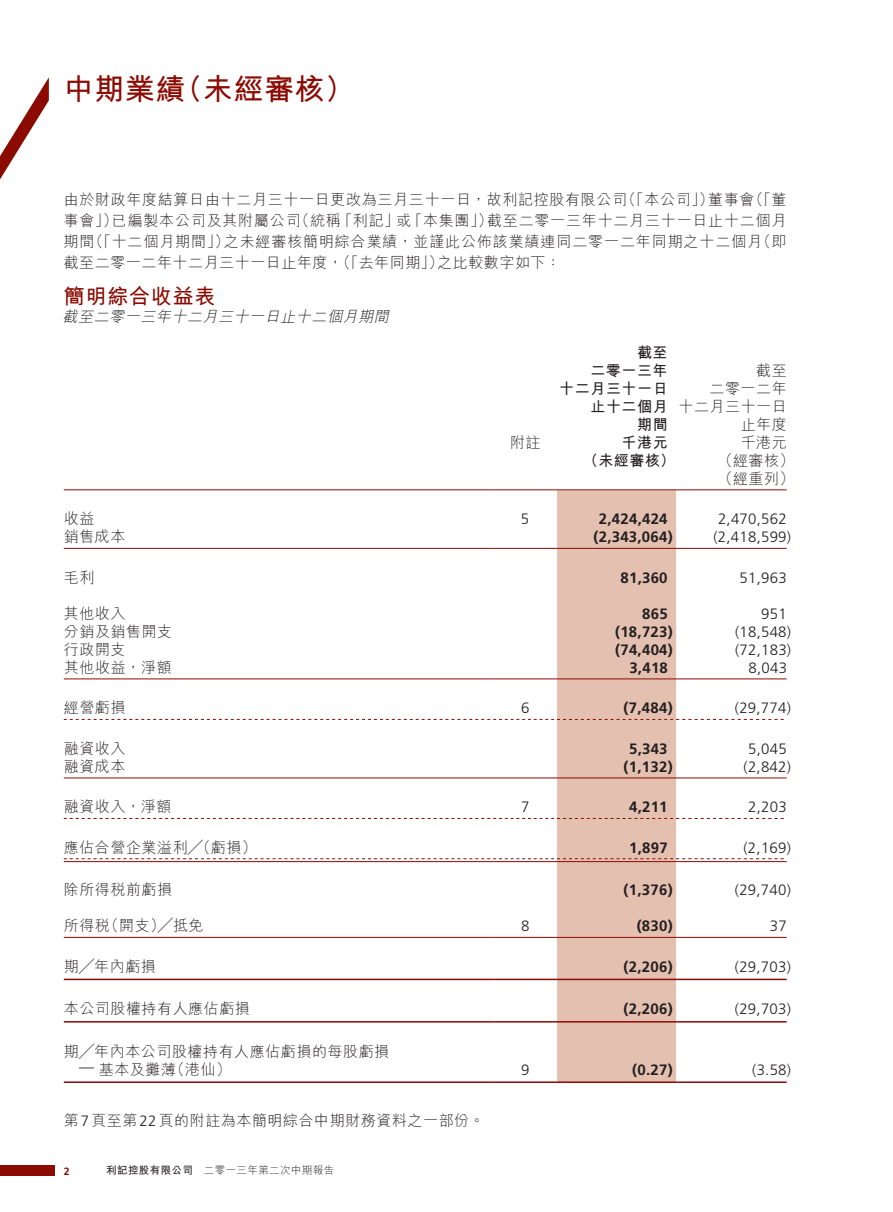
<style>
.page{position:relative;width:893px;height:1212px;background:#fff}
.page>*{position:absolute;margin:0;border:0;box-sizing:border-box;transform-origin:0 0}
.t1{font:700 30px "M Hei HK";letter-spacing:.02em;color:#8b0a02}
.t2{font:700 21px "M Hei HK";letter-spacing:.035em;color:#8b0a02}
.t3{font:300 15px/18px "M Hei HK";letter-spacing:.035em;color:#231f20;text-align:justify}
.t4{font:300 15px "Frutiger LT Std";letter-spacing:.015em;color:#231f20}
.t5{font:700 15px "Frutiger LT Std";letter-spacing:.015em;color:#231f20}
.t6{font:700 15px/18px "M Hei HK";letter-spacing:.035em;color:#231f20;text-align:right}
.t7{font:italic 300 15px "M Hei HK";color:#231f20}
.t8{font:300 10.5px "M Hei HK";letter-spacing:.035em;color:#231f20}
.t9{font:700 10.5px "Frutiger LT Std";color:#8b0a02}
.s1{font-family:"Frutiger LT Std"}
.s2{font-weight:700}
</style>
<div class="page">
<svg style="left:0;top:77px;width:49px;height:102px"></svg>
<div style="left:0;top:1166px;width:54px;height:10px;background:#8b0a02"></div>
<div style="left:557px;top:490px;width:119px;height:591px;background:#e4c0b0"></div>
<hr style="left:64px;top:489px;width:429px;height:1px;background:#8b0a02">
<hr style="left:493px;top:489px;width:64px;height:1px;background:#8b0a02">
<hr style="left:557px;top:489px;width:119px;height:1px;background:#8b0a02">
<hr style="left:676px;top:489px;width:111px;height:1px;background:#8b0a02">
<hr style="left:64px;top:548px;width:429px;height:1px;background:#8b0a02">
<hr style="left:493px;top:548px;width:64px;height:1px;background:#8b0a02">
<hr style="left:557px;top:548px;width:119px;height:1px;background:#8b0a02">
<hr style="left:676px;top:548px;width:111px;height:1px;background:#8b0a02">
<hr style="left:64px;top:678px;width:429px;height:1px;background:#8b0a02">
<hr style="left:493px;top:678px;width:64px;height:1px;background:#8b0a02">
<hr style="left:557px;top:678px;width:119px;height:1px;background:#8b0a02">
<hr style="left:676px;top:678px;width:111px;height:1px;background:#8b0a02">
<svg style="left:64px;top:719px;width:720px;height:1px"></svg>
<hr style="left:64px;top:777px;width:429px;height:1px;background:#8b0a02">
<hr style="left:493px;top:777px;width:64px;height:1px;background:#8b0a02">
<hr style="left:557px;top:777px;width:119px;height:1px;background:#8b0a02">
<hr style="left:676px;top:777px;width:111px;height:1px;background:#8b0a02">
<svg style="left:64px;top:818px;width:720px;height:1px"></svg>
<hr style="left:64px;top:861px;width:429px;height:1px;background:#8b0a02">
<hr style="left:493px;top:861px;width:64px;height:1px;background:#8b0a02">
<hr style="left:557px;top:861px;width:119px;height:1px;background:#8b0a02">
<svg style="left:64px;top:858px;width:720px;height:1px"></svg>
<hr style="left:676px;top:861px;width:111px;height:1px;background:#8b0a02">
<hr style="left:64px;top:937px;width:429px;height:1px;background:#8b0a02">
<hr style="left:493px;top:937px;width:64px;height:1px;background:#8b0a02">
<hr style="left:557px;top:937px;width:119px;height:1px;background:#8b0a02">
<hr style="left:676px;top:937px;width:111px;height:1px;background:#8b0a02">
<hr style="left:64px;top:979px;width:429px;height:1px;background:#8b0a02">
<hr style="left:493px;top:979px;width:64px;height:1px;background:#8b0a02">
<hr style="left:557px;top:979px;width:119px;height:1px;background:#8b0a02">
<hr style="left:676px;top:979px;width:111px;height:1px;background:#8b0a02">
<hr style="left:64px;top:1021px;width:429px;height:1px;background:#8b0a02">
<hr style="left:493px;top:1021px;width:64px;height:1px;background:#8b0a02">
<hr style="left:557px;top:1021px;width:119px;height:1px;background:#8b0a02">
<hr style="left:676px;top:1021px;width:111px;height:1px;background:#8b0a02">
<hr style="left:64px;top:1081px;width:429px;height:2px;background:#8b0a02">
<hr style="left:493px;top:1081px;width:64px;height:2px;background:#8b0a02">
<hr style="left:557px;top:1081px;width:119px;height:2px;background:#8b0a02">
<hr style="left:676px;top:1081px;width:111px;height:2px;background:#8b0a02">
<h1 class="t1" style="left:64px;top:67px;width:292px">中期業績（未經審核）</h1>
<p class="t3" style="left:64px;top:189px;width:725px;line-height:21px">由於財政年度結算日由十二月三十一日更改為三月三十一日，故利記控股有限公司（「本公司」）董事會（「董事會」）已編製本公司及其附屬公司（統稱「利記」或「本集團」）截至二零一三年十二月三十一日止十二個月期間（「十二個月期間」）之未經審核簡明綜合業績，並謹此公佈該業績連同二零一二年同期之十二個月（即截至二零一二年十二月三十一日止年度，（「去年同期」）之比較數字如下：</p>
<h2 class="t2" style="left:64px;top:281px;width:153px">簡明綜合收益表</h2>
<p class="t7" style="left:63px;top:309px;width:331px">截至二零一三年十二月三十一日止十二個月期間</p>
<p class="t6" style="left:559px;top:342px;width:110px">截至<br>二零一三年<br>十二月三十一日止十二個月<br>期間</p>
<p class="t3" style="left:678px;top:361px;width:110px;text-align:right">截至<br>二零一二年<br>十二月三十一日止年度</p>
<p class="t3" style="left:510px;top:433px;width:32px">附註</p>
<p class="t6" style="left:622px;top:432px;width:48px">千港元</p>
<p class="t3" style="left:741px;top:433px;width:48px">千港元</p>
<p class="t6" style="left:583px;top:450px;width:94px">（未經審核）</p>
<p class="t3" style="left:718px;top:451px;width:78px">（經審核）（經重列）</p>
<p class="t3" style="left:64px;top:510px;width:32px">收益</p>
<p class="t4" style="left:521px;top:511px;width:10px">5</p>
<p class="t5" style="left:599px;top:510px;width:70px">2,424,424</p>
<p class="t4" style="left:718px;top:511px;width:70px">2,470,562</p>
<p class="t3" style="left:64px;top:528px;width:63px">銷售成本</p>
<p class="t5" style="left:593px;top:528px;width:81px">(2,343,064)</p>
<p class="t4" style="left:713px;top:529px;width:79px">(2,418,599)</p>
<p class="t3" style="left:64px;top:568px;width:32px">毛利</p>
<p class="t5" style="left:620px;top:569px;width:49px">81,360</p>
<p class="t4" style="left:740px;top:569px;width:49px">51,963</p>
<p class="t3" style="left:64px;top:604px;width:63px">其他收入</p>
<p class="t5" style="left:642px;top:605px;width:27px">865</p>
<p class="t4" style="left:761px;top:605px;width:27px">951</p>
<p class="t3" style="left:64px;top:622px;width:110px">分銷及銷售開支</p>
<p class="t5" style="left:615px;top:623px;width:59px">(18,723)</p>
<p class="t4" style="left:735px;top:623px;width:57px">(18,548)</p>
<p class="t3" style="left:64px;top:640px;width:63px">行政開支</p>
<p class="t5" style="left:615px;top:641px;width:59px">(74,404)</p>
<p class="t4" style="left:735px;top:641px;width:57px">(72,183)</p>
<p class="t3" style="left:64px;top:658px;width:109px">其他收益，淨額</p>
<p class="t5" style="left:629px;top:659px;width:40px">3,418</p>
<p class="t4" style="left:748px;top:659px;width:40px">8,043</p>
<p class="t3" style="left:64px;top:699px;width:63px">經營虧損</p>
<p class="t4" style="left:521px;top:700px;width:10px">6</p>
<p class="t5" style="left:624px;top:699px;width:51px">(7,484)</p>
<p class="t4" style="left:735px;top:700px;width:57px">(29,774)</p>
<p class="t3" style="left:64px;top:739px;width:63px">融資收入</p>
<p class="t5" style="left:629px;top:740px;width:40px">5,343</p>
<p class="t4" style="left:748px;top:740px;width:40px">5,045</p>
<p class="t3" style="left:64px;top:757px;width:63px">融資成本</p>
<p class="t5" style="left:624px;top:758px;width:51px">(1,132)</p>
<p class="t4" style="left:744px;top:758px;width:49px">(2,842)</p>
<p class="t3" style="left:64px;top:798px;width:109px">融資收入，淨額</p>
<p class="t4" style="left:521px;top:799px;width:10px">7</p>
<p class="t5" style="left:629px;top:798px;width:40px">4,211</p>
<p class="t4" style="left:748px;top:799px;width:40px">2,203</p>
<p class="t3" style="left:64px;top:838px;width:194px">應佔合營企業溢利╱（虧損）</p>
<p class="t5" style="left:629px;top:839px;width:40px">1,897</p>
<p class="t4" style="left:743px;top:839px;width:49px">(2,169)</p>
<p class="t3" style="left:64px;top:880px;width:110px">除所得稅前虧損</p>
<p class="t5" style="left:624px;top:881px;width:51px">(1,376)</p>
<p class="t4" style="left:735px;top:882px;width:57px">(29,740)</p>
<p class="t3" style="left:64px;top:916px;width:141px">所得稅（開支）╱抵免</p>
<p class="t4" style="left:521px;top:918px;width:10px">8</p>
<p class="t5" style="left:637px;top:917px;width:38px">(830)</p>
<p class="t4" style="left:770px;top:918px;width:18px">37</p>
<p class="t3" style="left:64px;top:957px;width:94px">期╱年內虧損</p>
<p class="t5" style="left:624px;top:958px;width:51px">(2,206)</p>
<p class="t4" style="left:735px;top:958px;width:57px">(29,703)</p>
<p class="t3" style="left:64px;top:999px;width:188px">本公司股權持有人應佔虧損</p>
<p class="t5" style="left:624px;top:1000px;width:51px">(2,206)</p>
<p class="t4" style="left:735px;top:1000px;width:57px">(29,703)</p>
<p class="t3" style="left:64px;top:1042px;width:327px">期╱年內本公司股權持有人應佔虧損的每股虧損</p>
<p class="t3" style="left:79px;top:1060px;width:153px"><span class="s1">—</span> 基本及攤薄（港仙）</p>
<p class="t4" style="left:521px;top:1061px;width:10px">9</p>
<p class="t5" style="left:632px;top:1060px;width:42px">(0.27)</p>
<p class="t4" style="left:752px;top:1061px;width:40px">(3.58)</p>
<p class="t3" style="left:64px;top:1111px;width:422px">第<span class="s1">7</span>頁至第<span class="s1">22</span>頁的附註為本簡明綜合中期財務資料之一部份。</p>
<p class="t9" style="left:64px;top:1165px;width:7px">2</p>
<p class="t8" style="left:106px;top:1164px;width:229px"><span class="s2">利記控股有限公司</span> 二零一三年第二次中期報告</p>
</div>
